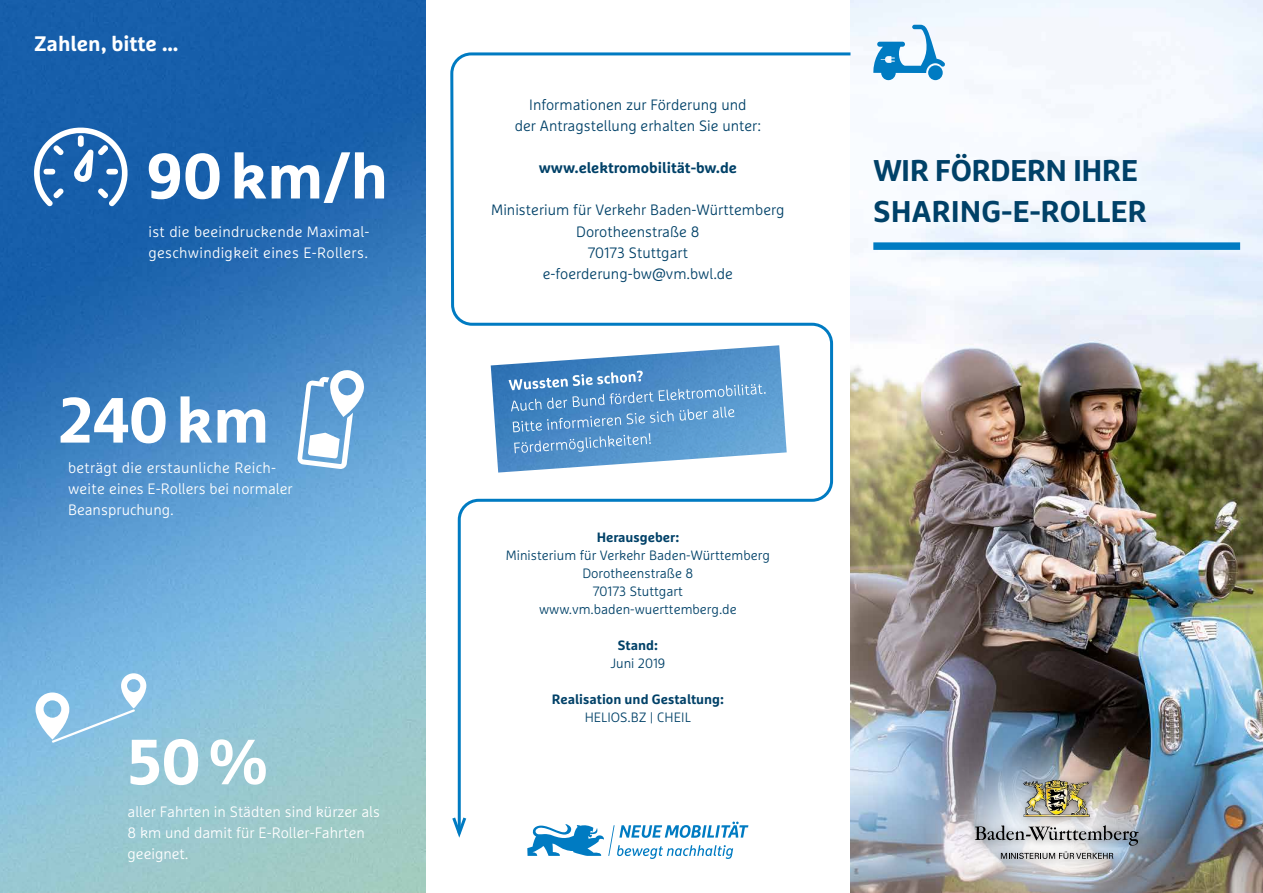
<style>
.page{position:relative;width:1263px;height:893px;background:#fff}
.page>*{position:absolute;margin:0;border:0;box-sizing:border-box;transform-origin:0 0}
.t1{font:700 63.75px "Marselis Pro";color:#fff}
.t2{font:700 30px/40.5px "Marselis Pro";letter-spacing:-.01em;color:#004168}
.t3{font:700 21px "Marselis Pro";color:#fff}
.t4{font:300 15px/21px "Marselis Pro";color:#004168;text-align:center}
.t5{font:300 15px/21px "Marselis Pro";color:#fff}
.t6{font:300 15px/21px "Marselis Pro";letter-spacing:.02em;color:#fff}
.t7{font:700 15px "Marselis Pro";color:#004168}
.t8{font:300 13.5px/18px "Marselis Pro";color:#004168;text-align:center}
.t9{font:700 13.5px "Marselis Pro";color:#004168}
</style>
<div class="page">
<img style="left:850px;top:0;width:413px;height:893px">
<div style="left:873px;top:242px;width:367px;height:8px;background:#007bc2"></div>
<svg style="left:872px;top:25px;width:73px;height:55px"></svg>
<div style="left:928px;top:65px;width:15px;height:15px;background:#007bc2;border-radius:50%"></div>
<svg style="left:527px;top:836px;width:217px;height:23px"></svg>
<svg style="left:450px;top:51px;width:403px;height:785px"></svg>
<svg style="left:450px;top:814px;width:19px;height:24px"></svg>
<img style="left:491px;top:345px;width:296px;height:128px">
<svg style="left:509px;top:370px;width:257px;height:83px;background:#5f99cd"></svg>
<img style="left:0;top:0;width:425px;height:893px">
<svg style="left:29px;top:123px;width:103px;height:83px"></svg>
<svg style="left:36px;top:673px;width:110px;height:70px"></svg>
<svg style="left:297px;top:369px;width:68px;height:100px"></svg>
<img style="left:878px;top:726px;width:340px;height:167px">
<div style="left:967px;top:773px;width:180px;height:97px;background:#000;opacity:.45"></div>
<img style="left:1024px;top:780px;width:69px;height:36px">
<svg style="left:975px;top:825px;width:163px;height:34px;background:#aeb2b7"></svg>
<h3 class="t3" style="left:34px;top:30px;width:146px">Zahlen, bitte …</h3>
<h1 class="t1" style="left:146px;top:136px;width:244px">90km/h</h1>
<p class="t6" style="left:148px;top:220px;width:221px">ist die beeindruckende Maximal&shy;geschwindigkeit eines E-Rollers.</p>
<h1 class="t1" style="left:59px;top:380px;width:212px">240km</h1>
<p class="t5" style="left:68px;top:457px;width:226px">beträgt die erstaunliche Reich&shy;weite eines E-Rollers bei normaler<br>Beanspruchung.</p>
<h1 class="t1" style="left:128px;top:722px;width:142px">50%</h1>
<p class="t5" style="left:128px;top:801px;width:254px">aller Fahrten in Städten sind kürzer als<br>8 km und damit für E-Roller-Fahrten geeignet.</p>
<p class="t4" style="left:515px;top:94px;width:248px">Informationen zur Förderung und<br>der Antragstellung erhalten Sie unter:</p>
<p class="t7" style="left:539px;top:159px;width:200px">www.elektromobilität-bw.de</p>
<p class="t4" style="left:491px;top:199px;width:295px">Ministerium für Verkehr Baden-Württemberg<br>Dorotheenstraße 8<br>70173 Stuttgart e-foerderung-bw@vm.bwl.de</p>
<h2 class="t2" style="left:873px;top:150px;width:275px">WIR FÖRDERN IHRE<br>SHARING-E-ROLLER</h2>
<p class="t9" style="left:597px;top:529px;width:84px">Herausgeber:</p>
<p class="t8" style="left:506px;top:546px;width:265px">Ministerium für Verkehr Baden-Württemberg<br>Dorotheenstraße 8<br>70173 Stuttgart www.vm.baden-wuerttemberg.de</p>
<p class="t9" style="left:618px;top:637px;width:42px">Stand:</p>
<p class="t8" style="left:610px;top:654px;width:56px">Juni 2019</p>
<p class="t9" style="left:552px;top:691px;width:174px">Realisation und Gestaltung:</p>
<p class="t8" style="left:585px;top:708px;width:108px">HELIOS.BZ | CHEIL</p>
</div>
